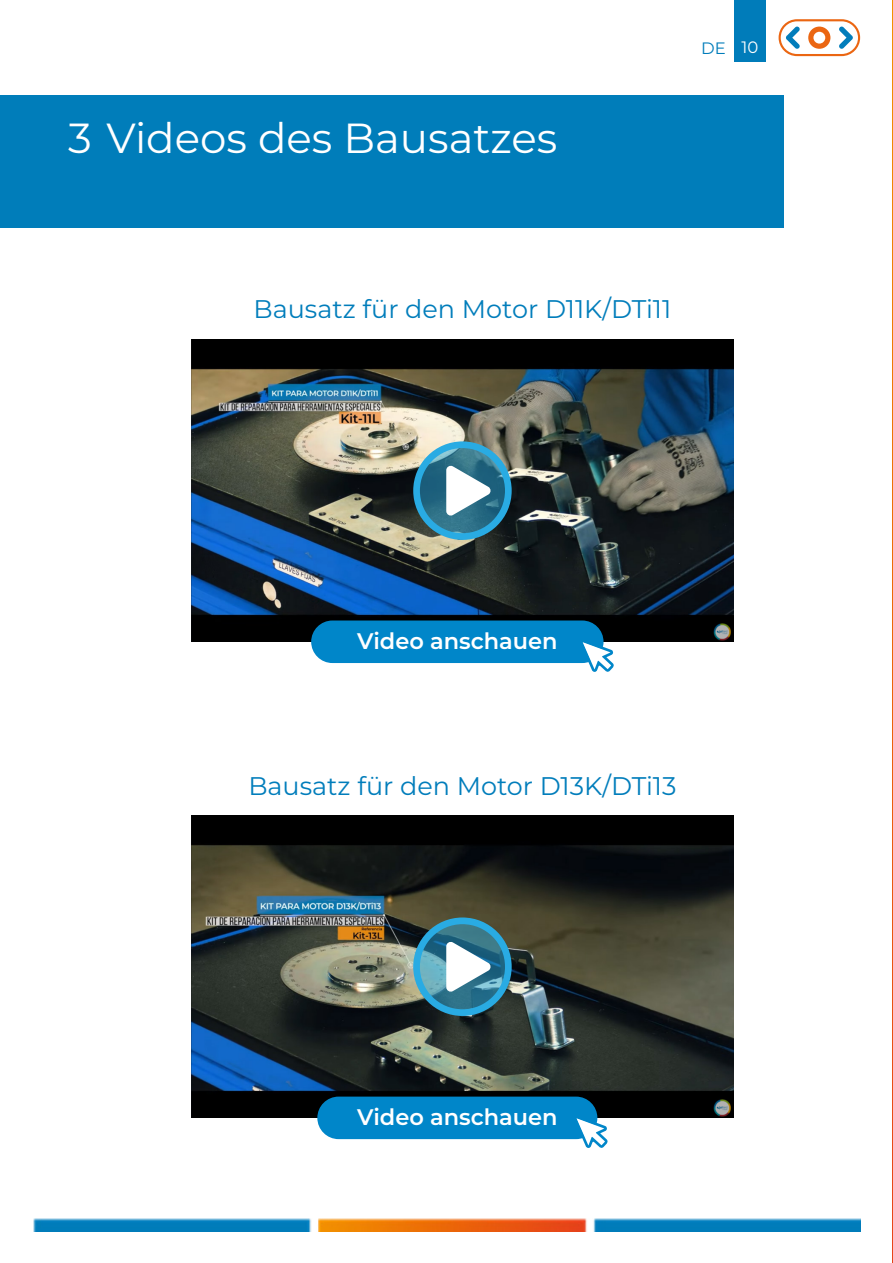
<style>
.page{position:relative;width:893px;height:1263px;background:#fff}
.page>*{position:absolute;margin:0;border:0;box-sizing:border-box;transform-origin:0 0}
.t1{font:42px "Montserrat";color:#fff}
.t2{font:25.5px "Montserrat";color:#017dbb}
.t3{font:600 22.5px "Montserrat";color:#fff}
.t4{font:16.5px "Montserrat";color:#007cba}
.s1{color:#fff}
</style>
<div class="page">
<div style="left:734px;top:1px;width:31px;height:60px;background:#007cba"></div>
<img style="left:33px;top:1219px;width:827px;height:13px">
<img style="left:892px;top:630px;width:1px;height:633px">
<img style="left:892px;top:0;width:1px;height:630px">
<svg style="left:779px;top:19px;width:81px;height:37px"></svg>
<div style="left:1px;top:95px;width:782px;height:133px;background:#007dba"></div>
<img style="left:191px;top:339px;width:543px;height:303px">
<svg style="left:417px;top:445px;width:91px;height:91px"></svg>
<div style="left:413px;top:441px;width:99px;height:99px;border:7px solid #29abe3;border-radius:50%"></div>
<svg style="left:446px;top:465px;width:45px;height:52px"></svg>
<div style="left:311px;top:620px;width:292px;height:43px;background:#0086c9;border-radius:21px"></div>
<svg style="left:580px;top:639px;width:35px;height:33px"></svg>
<img style="left:191px;top:815px;width:543px;height:303px">
<svg style="left:417px;top:921px;width:91px;height:91px"></svg>
<div style="left:413px;top:917px;width:99px;height:99px;border:7px solid #29abe3;border-radius:50%"></div>
<svg style="left:446px;top:941px;width:45px;height:52px"></svg>
<div style="left:317px;top:1096px;width:280px;height:43px;background:#0086c9;border-radius:21px"></div>
<svg style="left:574px;top:1115px;width:35px;height:33px"></svg>
<h1 class="t1" style="left:68px;top:109px;width:491px">3 Videos des Bausatzes</h1>
<p class="t4" style="left:701px;top:37px;width:59px">DE <span class="s1">10</span></p>
<p class="t2" style="left:253px;top:292px;width:419px">Bausatz für den Motor D11K/DTi11</p>
<p class="t3" style="left:357px;top:625px;width:202px">Video anschauen</p>
<p class="t2" style="left:248px;top:769px;width:430px">Bausatz für den Motor D13K/DTi13</p>
<p class="t3" style="left:357px;top:1101px;width:202px">Video anschauen</p>
</div>
